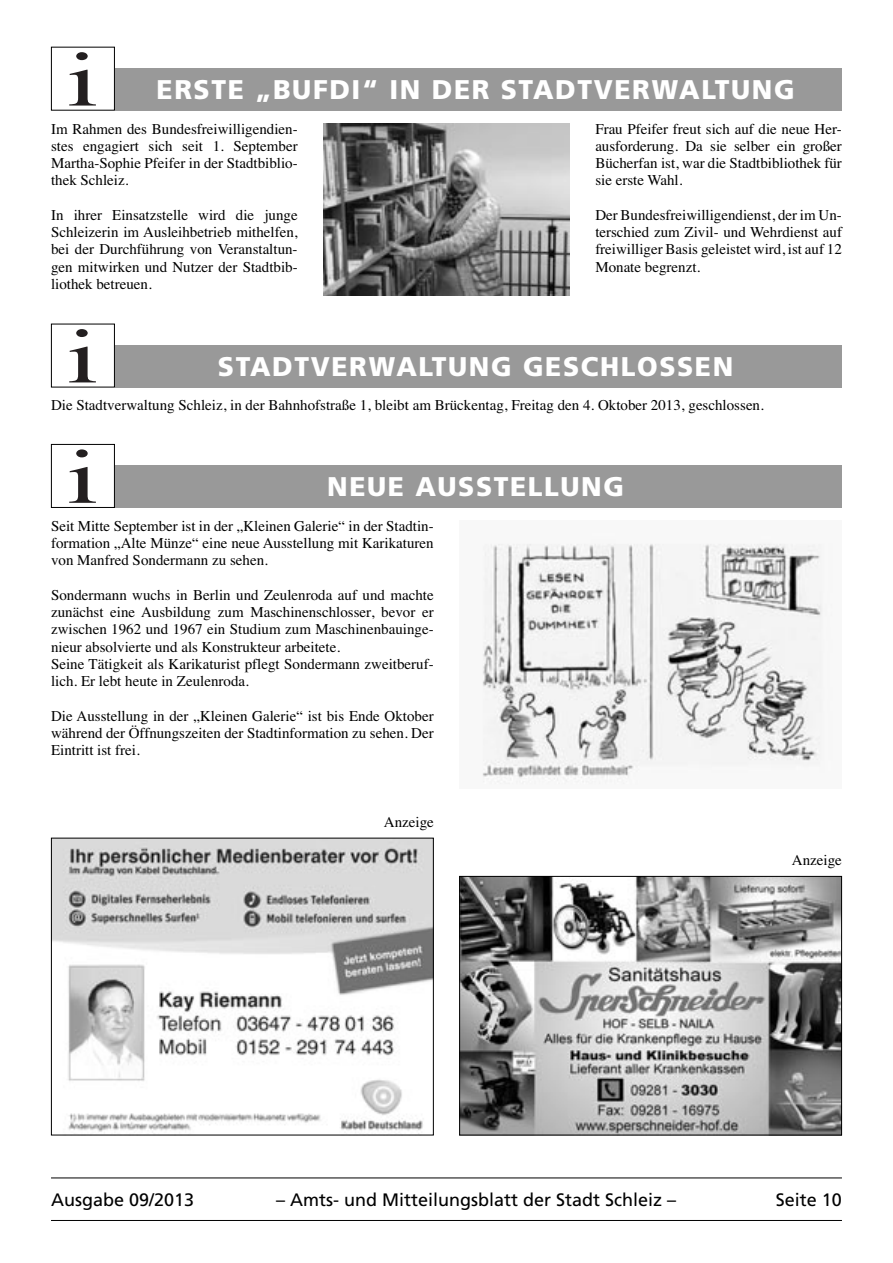
<style>
.page{position:relative;width:893px;height:1263px;background:#fff}
.page>*{position:absolute;margin:0;border:0;box-sizing:border-box;transform-origin:0 0}
.t1{font:900 27px "Frutiger";letter-spacing:.06em;color:#fff}
.t2{font:18px "Frutiger";color:#000}
.t3{font:15px/17.2px "Times";color:#000;text-align:justify}
</style>
<div class="page">
<hr style="left:51px;top:1177px;width:791px;height:1px;background:#000">
<hr style="left:51px;top:1220px;width:791px;height:1px;background:#000">
<img style="left:53px;top:840px;width:379px;height:293px">
<div style="left:51px;top:838px;width:383px;height:297px;border:1px solid #000"></div>
<img style="left:461px;top:878px;width:379px;height:255px">
<div style="left:459px;top:876px;width:383px;height:259px;border:1px solid #000"></div>
<div style="left:51px;top:465px;width:791px;height:43px;background:#999"></div>
<div style="left:51px;top:444px;width:63px;height:63px;background:#fff"></div>
<svg style="left:69px;top:449px;width:27px;height:54px"></svg>
<div style="left:51px;top:444px;width:64px;height:64px;border:1px solid #000"></div>
<div style="left:51px;top:68px;width:791px;height:43px;background:#999"></div>
<div style="left:51px;top:47px;width:63px;height:63px;background:#fff"></div>
<svg style="left:69px;top:52px;width:27px;height:54px"></svg>
<div style="left:51px;top:47px;width:64px;height:64px;border:1px solid #000"></div>
<img style="left:323px;top:123px;width:247px;height:173px">
<div style="left:51px;top:345px;width:791px;height:42px;background:#999"></div>
<div style="left:51px;top:324px;width:63px;height:63px;background:#fff"></div>
<svg style="left:69px;top:329px;width:27px;height:53px"></svg>
<div style="left:51px;top:324px;width:64px;height:63px;border:1px solid #000"></div>
<img style="left:482px;top:543px;width:341px;height:241px">
<h1 class="t1" style="left:157px;top:79px;width:640px">ERSTE „BUFDI“ IN DER STADTVERWALTUNG</h1>
<p class="t3" style="left:51px;top:121px;width:248px">Im Rahmen des Bundesfreiwilligendien&shy;stes engagiert sich seit 1. September Martha-Sophie Pfeifer in der Stadtbiblio&shy;thek Schleiz.</p>
<p class="t3" style="left:51px;top:208px;width:248px">In ihrer Einsatzstelle wird die junge Schleizerin im Ausleihbetrieb mithelfen, bei der Durchführung von Veranstaltun&shy;gen mitwirken und Nutzer der Stadtbib&shy;liothek betreuen.</p>
<p class="t3" style="left:595px;top:121px;width:248px">Frau Pfeifer freut sich auf die neue Her&shy;ausforderung. Da sie selber ein großer Bücherfan ist, war die Stadtbibliothek für sie erste Wahl.</p>
<p class="t3" style="left:595px;top:208px;width:248px">Der Bundesfreiwilligendienst, der im Un&shy;terschied zum Zivil- und Wehrdienst auf freiwilliger Basis geleistet wird, ist auf 12<br>Monate begrenzt.</p>
<h1 class="t1" style="left:218px;top:356px;width:517px">STADTVERWALTUNG GESCHLOSSEN</h1>
<p class="t3" style="left:51px;top:398px;width:714px">Die Stadtverwaltung Schleiz, in der Bahnhofstraße 1, bleibt am Brückentag, Freitag den 4. Oktober 2013, geschlossen.</p>
<h1 class="t1" style="left:327px;top:476px;width:298px">NEUE AUSSTELLUNG</h1>
<p class="t3" style="left:51px;top:519px;width:384px">Seit Mitte September ist in der „Kleinen Galerie“ in der Stadtin&shy;formation „Alte Münze“ eine neue Ausstellung mit Karikaturen von Manfred Sondermann zu sehen.</p>
<p class="t3" style="left:51px;top:588px;width:384px;text-align:left">Sondermann wuchs in Berlin und Zeulenroda auf und machte zunächst eine Ausbildung zum Maschinenschlosser, bevor er zwischen 1962 und 1967 ein Studium zum Maschinenbauinge&shy;nieur absolvierte und als Konstrukteur arbeitete.<br>Seine Tätigkeit als Karikaturist pflegt Sondermann zweitberuf&shy;lich. Er lebt heute in Zeulenroda.</p>
<p class="t3" style="left:51px;top:708px;width:384px">Die Ausstellung in der „Kleinen Galerie“ ist bis Ende Oktober während der Öffnungszeiten der Stadtinformation zu sehen. Der Eintritt ist frei.</p>
<p class="t3" style="left:384px;top:815px;width:51px">Anzeige</p>
<p class="t3" style="left:792px;top:853px;width:51px">Anzeige</p>
<p class="t2" style="left:51px;top:1193px;width:145px">Ausgabe 09/2013</p>
<p class="t2" style="left:276px;top:1193px;width:401px">– Amts- und Mitteilungsblatt der Stadt Schleiz –</p>
<p class="t2" style="left:776px;top:1193px;width:68px">Seite 10</p>
</div>
